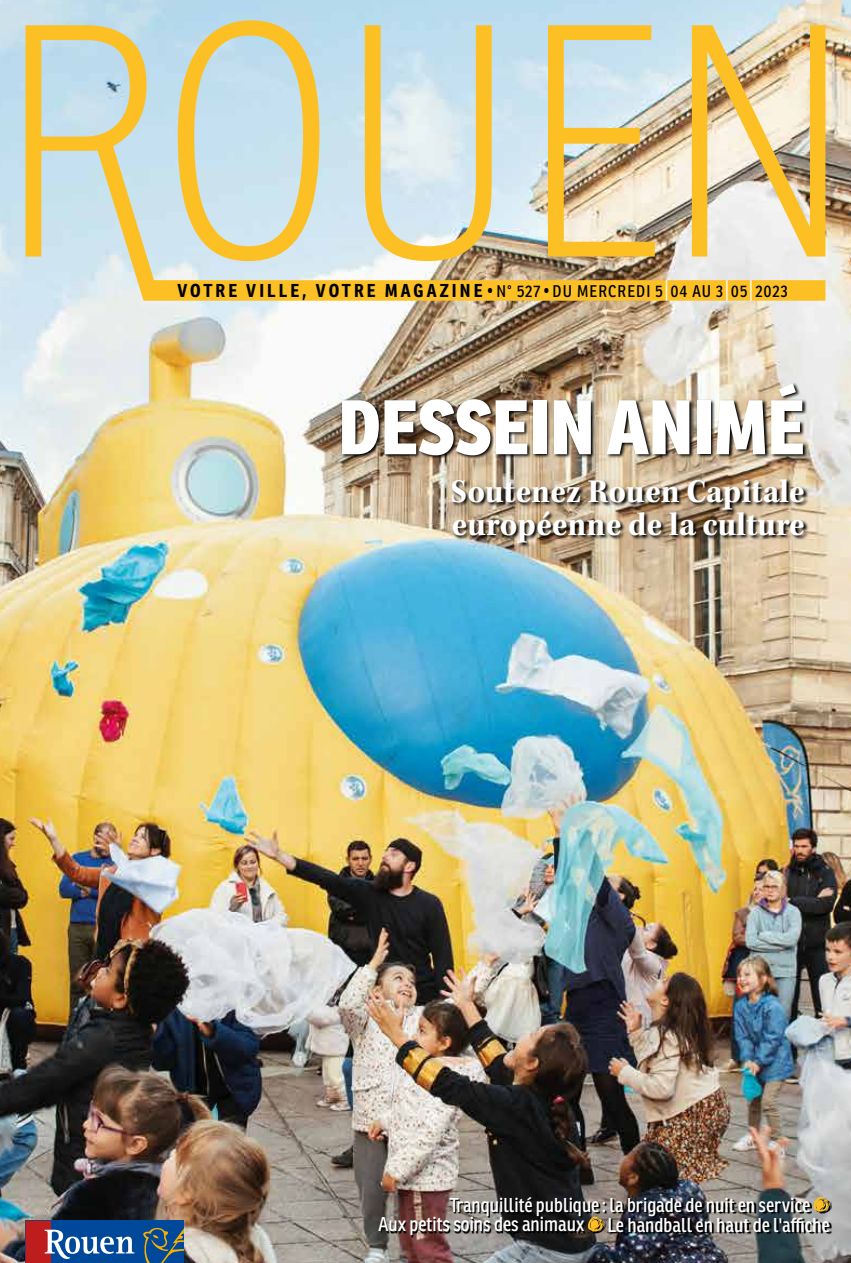
<style>
.page{position:relative;width:851px;height:1263px;background:#fff}
.page>*{position:absolute;margin:0;border:0;box-sizing:border-box;transform-origin:0 0}
.t1{font:800 75px "Ronnia Cond";color:#fff}
.t2{font:34.5px/33px "Kepler Std Bold Scn";color:#fff}
.t3{font:19.5px/19.8px "Ronnia Cond";color:#fff}
.t4{font:16.5px "Ronnia Cond";letter-spacing:.07em;color:#000}
.s1{font-weight:700;font-size:18.15px}
.s2{font-size:18.15px}
.s3{font-weight:300;font-size:23.25px;color:#fff}
</style>
<div class="page">
<img style="left:0;top:0;width:850px;height:1263px">
<div style="left:26px;top:1221px;width:26px;height:42px;background:#bd1d1d"></div>
<div style="left:52px;top:1221px;width:132px;height:42px;background:#00489a"></div>
<svg style="left:45px;top:1230px;width:89px;height:29px"></svg>
<svg style="left:143px;top:1227px;width:41px;height:36px"></svg>
<img style="left:341px;top:382px;width:467px;height:166px">
<img style="left:381px;top:1198px;width:450px;height:39px">
<svg style="left:809px;top:1197px;width:23px;height:16px"></svg>
<svg style="left:584px;top:1217px;width:22px;height:16px"></svg>
<svg style="left:26px;top:20px;width:799px;height:281px;background:#d9d3ad"></svg>
<p class="t4" style="left:177px;top:281px;width:612px"><span class="s1">VOTRE VILLE, VOTRE MAGAZINE</span><span class="s2">•</span> N° 527<span class="s2">•</span> DU MERCREDI 5<span class="s3">|</span>04 AU 3<span class="s3">|</span>05<span class="s3">|</span>2023</p>
<h1 class="t1" style="left:338px;top:378px;width:468px">DESSEIN ANIMÉ</h1>
<h2 class="t2" style="left:450px;top:476px;width:356px">Soutenez Rouen Capitale européenne de la culture</h2>
<p class="t3" style="left:378px;top:1195px;width:452px;text-indent:71px">Tranquillité publique : la brigade de nuit en service<br>Aux petits soins des animaux Le handball en haut de l'affiche</p>
</div>
